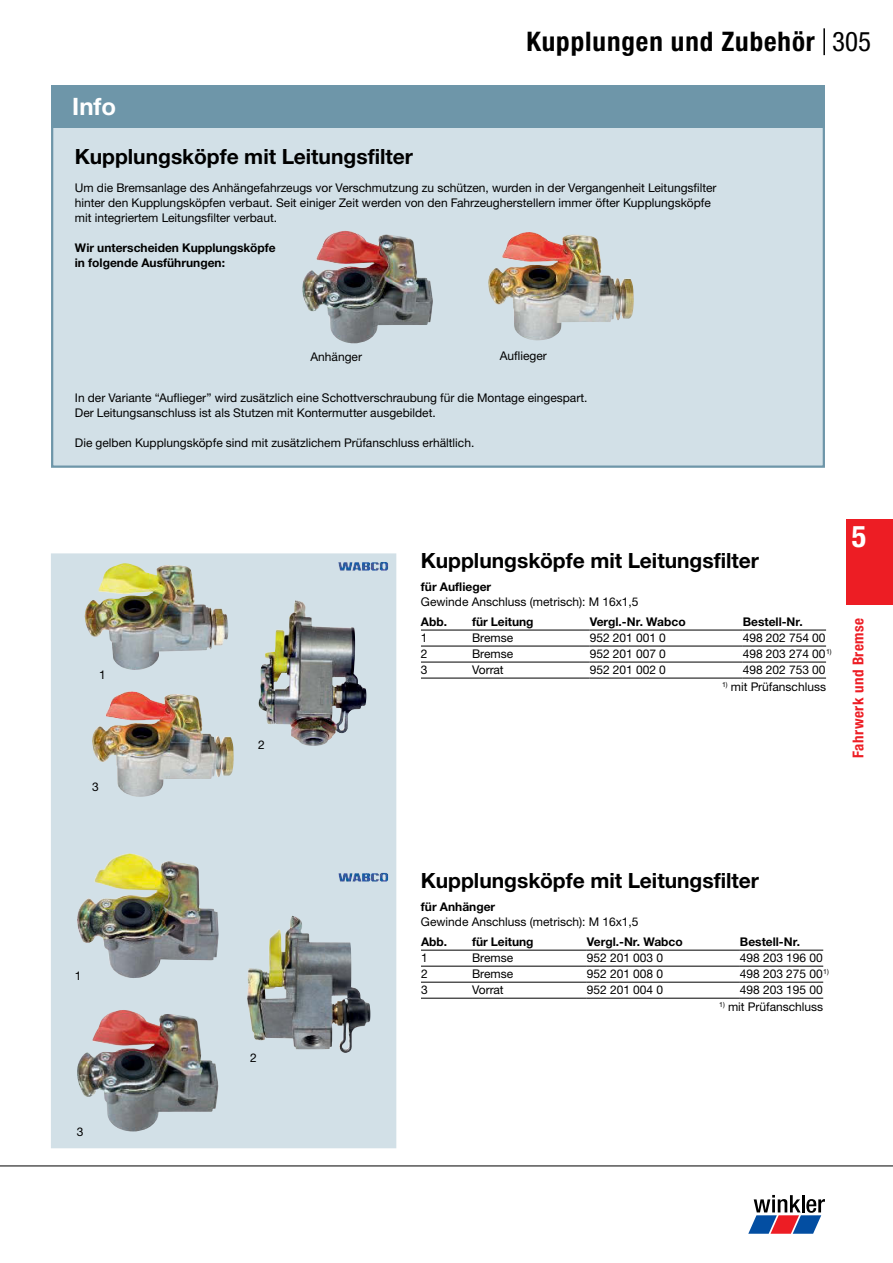
<style>
.page{position:relative;width:893px;height:1263px;background:#fff}
.page>*{position:absolute;margin:0;border:0;box-sizing:border-box;transform-origin:0 0}
.t1{font:700 condensed 30px "Helvetica Neue LTW1 G";color:#fff}
.t2{font:700 condensed 27px "Helvetica Neue LTW1 G";letter-spacing:.035em;color:#000}
.t3{font:condensed 27px "Helvetica Neue LTW1 G";color:#000}
.t4{font:700 24px "Helvetica Neue LTW1 G";color:#fff}
.t5{font:700 21px "Helvetica Neue LTW1 G";color:#000}
.t6{font:700 condensed 15px "Helvetica Neue LTW1 G";letter-spacing:.035em;color:#ed1d24}
.t7{font:12px/15px "Helvetica Neue LTW1 G";color:#000}
.t8{font:700 12px/15px "Helvetica Neue LTW1 G";color:#000}
</style>
<div class="page">
<svg style="left:748px;top:1195px;width:77px;height:39px"></svg>
<hr style="left:0;top:1165px;width:893px;height:1px;background:#000">
<div style="left:846px;top:520px;width:47px;height:85px;background:#ed1d24"></div>
<hr style="left:823px;top:28px;width:2px;height:27px;background:#000">
<div style="left:51px;top:554px;width:345px;height:594px;background:#d2e0e7"></div>
<hr style="left:421px;top:630px;width:51px;height:1px;background:#000">
<hr style="left:472px;top:630px;width:118px;height:1px;background:#000">
<hr style="left:590px;top:630px;width:153px;height:1px;background:#000">
<hr style="left:743px;top:630px;width:83px;height:1px;background:#000">
<hr style="left:421px;top:646px;width:51px;height:1px;background:#000">
<hr style="left:472px;top:646px;width:118px;height:1px;background:#000">
<hr style="left:590px;top:646px;width:153px;height:1px;background:#000">
<hr style="left:743px;top:646px;width:83px;height:1px;background:#000">
<hr style="left:421px;top:662px;width:51px;height:1px;background:#000">
<hr style="left:472px;top:662px;width:118px;height:1px;background:#000">
<hr style="left:590px;top:662px;width:153px;height:1px;background:#000">
<hr style="left:743px;top:662px;width:83px;height:1px;background:#000">
<hr style="left:421px;top:678px;width:51px;height:1px;background:#000">
<hr style="left:472px;top:678px;width:118px;height:1px;background:#000">
<hr style="left:590px;top:678px;width:153px;height:1px;background:#000">
<hr style="left:743px;top:678px;width:83px;height:1px;background:#000">
<img style="left:338px;top:562px;width:50px;height:9px">
<hr style="left:421px;top:950px;width:51px;height:1px;background:#000">
<hr style="left:472px;top:950px;width:115px;height:1px;background:#000">
<hr style="left:587px;top:950px;width:153px;height:1px;background:#000">
<hr style="left:740px;top:950px;width:83px;height:1px;background:#000">
<hr style="left:421px;top:966px;width:51px;height:1px;background:#000">
<hr style="left:472px;top:966px;width:115px;height:1px;background:#000">
<hr style="left:587px;top:966px;width:153px;height:1px;background:#000">
<hr style="left:740px;top:966px;width:83px;height:1px;background:#000">
<hr style="left:421px;top:982px;width:51px;height:1px;background:#000">
<hr style="left:472px;top:982px;width:115px;height:1px;background:#000">
<hr style="left:587px;top:982px;width:153px;height:1px;background:#000">
<hr style="left:740px;top:982px;width:83px;height:1px;background:#000">
<hr style="left:421px;top:998px;width:51px;height:1px;background:#000">
<hr style="left:472px;top:998px;width:115px;height:1px;background:#000">
<hr style="left:587px;top:998px;width:153px;height:1px;background:#000">
<hr style="left:740px;top:998px;width:83px;height:1px;background:#000">
<img style="left:338px;top:873px;width:50px;height:8px">
<div style="left:52px;top:88px;width:772px;height:379px;background:#d2e0e7"></div>
<div style="left:51px;top:85px;width:774px;height:43px;background:#6e96a9"></div>
<img style="left:488px;top:232px;width:146px;height:108px">
<img style="left:302px;top:231px;width:131px;height:113px">
<img style="left:85px;top:563px;width:143px;height:107px">
<img style="left:259px;top:600px;width:107px;height:146px">
<img style="left:92px;top:691px;width:142px;height:106px">
<img style="left:77px;top:853px;width:142px;height:125px">
<img style="left:247px;top:916px;width:123px;height:137px">
<img style="left:77px;top:1010px;width:141px;height:122px">
<h2 class="t2" style="left:527px;top:32px;width:290px">Kupplungen und Zubehšr</h2>
<h3 class="t4" style="left:72px;top:98px;width:45px">Info</h3>
<h3 class="t5" style="left:75px;top:149px;width:340px">Kupplungsköpfe mit Leitungsfilter</h3>
<p class="t7" style="left:75px;top:181px;width:643px">Um die Bremsanlage des Anhängefahrzeugs vor Verschmutzung zu schützen, wurden in der Vergangenheit Leitungsfilter hinter den Kupplungsköpfen verbaut. Seit einiger Zeit werden von den Fahrzeugherstellern immer öfter Kupplungsköpfe mit integriertem Leitungsfilter verbaut.</p>
<p class="t8" style="left:75px;top:241px;width:202px">Wir unterscheiden Kupplungsköpfe in folgende Ausführungen:</p>
<h2 class="t3" style="left:832px;top:26px;width:40px">305</h2>
<p class="t7" style="left:310px;top:350px;width:53px">Anhänger</p>
<p class="t7" style="left:500px;top:349px;width:49px">Aufieger</p>
<p class="t7" style="left:75px;top:391px;width:514px">In der Variante “Aufieger” wird zusätzlich eine Schottverschraubung für die Montage eingespart.<br>Der Leitungsanschluss ist als Stutzen mit Kontermutter ausgebildet.</p>
<p class="t7" style="left:75px;top:436px;width:401px">Die gelben Kupplungsköpfe sind mit zusätzlichem Prüfanschluss erhältlich.</p>
<h1 class="t1" style="left:852px;top:525px;width:16px">5</h1>
<p class="t7" style="left:99px;top:668px;width:8px">1</p>
<p class="t7" style="left:92px;top:780px;width:8px">3</p>
<p class="t7" style="left:75px;top:970px;width:8px">1</p>
<p class="t7" style="left:77px;top:1125px;width:8px">3</p>
<p class="t7" style="left:258px;top:738px;width:8px">2</p>
<p class="t7" style="left:250px;top:1051px;width:8px">2</p>
<h3 class="t5" style="left:421px;top:553px;width:340px">Kupplungsköpfe mit Leitungsfilter</h3>
<p class="t8" style="left:421px;top:581px;width:72px">für Aufieger</p>
<p class="t7" style="left:421px;top:595px;width:219px">Gewinde Anschluss (metrisch): M 16x1,5</p>
<p class="t8" style="left:421px;top:615px;width:28px">Abb.</p>
<p class="t8" style="left:472px;top:615px;width:63px">für Leitung</p>
<p class="t8" style="left:590px;top:615px;width:98px">Vergl.-Nr. Wabco</p>
<p class="t8" style="left:743px;top:615px;width:62px">Bestell-Nr.</p>
<p class="t7" style="left:421px;top:631px;width:8px">1</p>
<p class="t7" style="left:472px;top:631px;width:43px">Bremse</p>
<p class="t7" style="left:590px;top:631px;width:78px">952 201 001 0</p>
<p class="t7" style="left:743px;top:631px;width:84px">498 202 754 00</p>
<p class="t7" style="left:421px;top:647px;width:8px">2</p>
<p class="t7" style="left:472px;top:647px;width:43px">Bremse</p>
<p class="t7" style="left:590px;top:647px;width:78px">952 201 007 0</p>
<p class="t7" style="left:743px;top:647px;width:91px">498 203 274 00<sup>1)</sup></p>
<p class="t7" style="left:421px;top:663px;width:8px">3</p>
<p class="t7" style="left:472px;top:663px;width:33px">Vorrat</p>
<p class="t7" style="left:590px;top:663px;width:78px">952 201 002 0</p>
<p class="t7" style="left:743px;top:663px;width:84px">498 202 753 00</p>
<p class="t7" style="left:722px;top:681px;width:106px"><sup>1)</sup> mit Prüfanschluss</p>
<p class="t6" style="left:853px;top:758px;width:142px;rotate:-90deg">Fahrwerk und Bremse</p>
<h3 class="t5" style="left:421px;top:873px;width:340px">Kupplungsköpfe mit Leitungsfilter</h3>
<p class="t8" style="left:421px;top:901px;width:76px">für Anhänger</p>
<p class="t7" style="left:421px;top:915px;width:219px">Gewinde Anschluss (metrisch): M 16x1,5</p>
<p class="t8" style="left:421px;top:935px;width:28px">Abb.</p>
<p class="t8" style="left:472px;top:935px;width:63px">für Leitung</p>
<p class="t8" style="left:587px;top:935px;width:98px">Vergl.-Nr. Wabco</p>
<p class="t8" style="left:740px;top:935px;width:62px">Bestell-Nr.</p>
<p class="t7" style="left:421px;top:951px;width:8px">1</p>
<p class="t7" style="left:472px;top:951px;width:43px">Bremse</p>
<p class="t7" style="left:587px;top:951px;width:78px">952 201 003 0</p>
<p class="t7" style="left:740px;top:951px;width:84px">498 203 196 00</p>
<p class="t7" style="left:421px;top:967px;width:8px">2</p>
<p class="t7" style="left:472px;top:967px;width:43px">Bremse</p>
<p class="t7" style="left:587px;top:967px;width:78px">952 201 008 0</p>
<p class="t7" style="left:740px;top:967px;width:91px">498 203 275 00<sup>1)</sup></p>
<p class="t7" style="left:421px;top:983px;width:8px">3</p>
<p class="t7" style="left:472px;top:983px;width:33px">Vorrat</p>
<p class="t7" style="left:587px;top:983px;width:78px">952 201 004 0</p>
<p class="t7" style="left:740px;top:983px;width:84px">498 203 195 00</p>
<p class="t7" style="left:719px;top:1001px;width:106px"><sup>1)</sup> mit Prüfanschluss</p>
</div>
